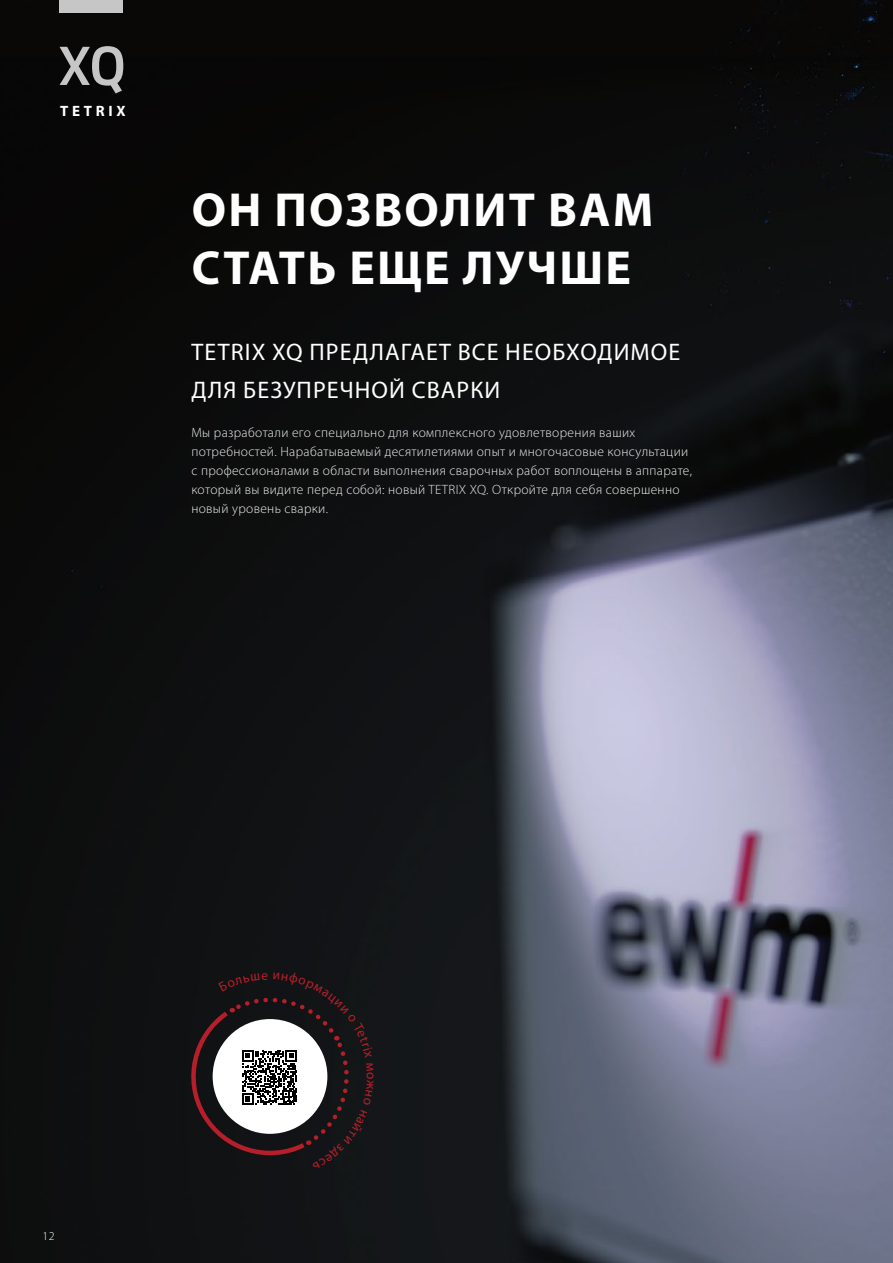
<style>
.page{position:relative;width:893px;height:1263px;background:#fff}
.page>*{position:absolute;margin:0;border:0;box-sizing:border-box;transform-origin:0 0}
.t1{font:700 48px/57.3px "Myriad Pro";letter-spacing:.045em;color:#fff}
.t2{font:24px/38.2px "Myriad Pro";letter-spacing:.045em;color:#fff}
.t3{font:700 15px "Myriad Pro";letter-spacing:.25em;color:#fff}
.t4{font:300 13.5px/19.2px "Myriad Pro";letter-spacing:.025em;color:#ededed}
.t5{font:300 12px "Myriad Pro";color:#fff}
</style>
<div class="page">
<img style="left:0;top:0;width:893px;height:1263px">
<svg style="left:60px;top:46px;width:63px;height:47px;background:#555454"></svg>
<div style="left:60px;top:0;width:63px;height:13px;background:#c6c6c6"></div>
<svg style="left:184px;top:972px;width:190px;height:197px"></svg>
<p class="t3" style="left:60px;top:101px;width:67px">TETRIX</p>
<h1 class="t1" style="left:192px;top:180px;width:463px">ОН ПОЗВОЛИТ ВАМ<br>СТАТЬ ЕЩЕ ЛУЧШЕ</h1>
<h2 class="t2" style="left:192px;top:332px;width:490px">TETRIX XQ ПРЕДЛАГАЕТ ВСЕ НЕОБХОДИМОЕ<br>ДЛЯ БЕЗУПРЕЧНОЙ СВАРКИ</h2>
<p class="t4" style="left:191px;top:423px;width:502px">Мы разработали его специально для комплексного удовлетворения ваших потребностей. Нарабатываемый десятилетиями опыт и многочасовые консультации с профессионалами в области выполнения сварочных работ воплощены в аппарате, который вы видите перед собой: новый TETRIX XQ. Откройте для себя совершенно новый уровень сварки.</p>
<p class="t5" style="left:43px;top:1229px;width:14px">12</p>
</div>
